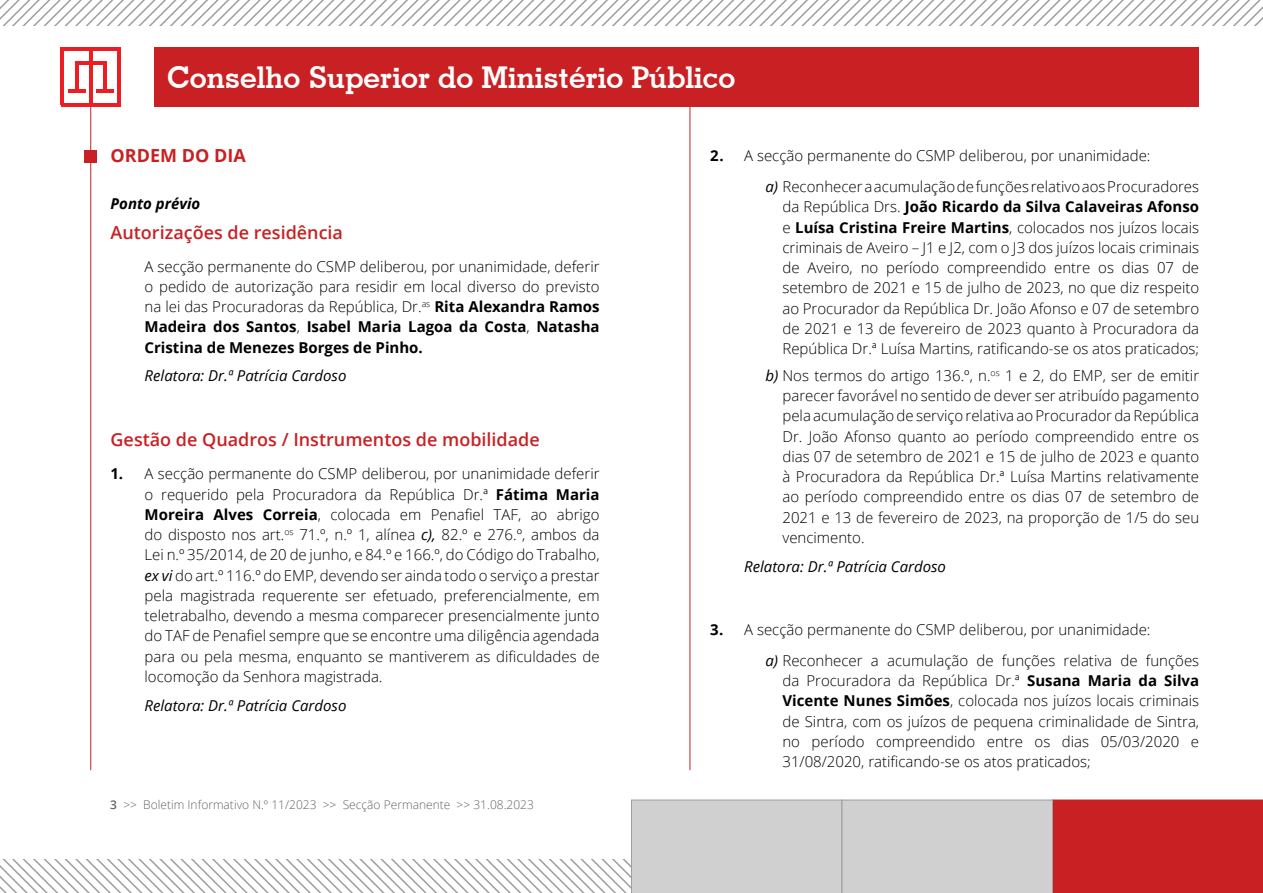
<style>
.page{position:relative;width:1263px;height:893px;background:#fff}
.page>*{position:absolute;margin:0;border:0;box-sizing:border-box;transform-origin:0 0}
.t1{font:700 30px "Geometric Slab 703 BT";color:#fff}
.t2{font:600 18px "Open Sans";color:#c92123}
.t3{font:700 18px "Open Sans";color:#c92123}
.t4{font:300 15px/20.2px "Open Sans";color:#000;text-align:justify}
.t5{font:italic 15px "Open Sans";color:#000}
.t6{font:italic 700 15px "Open Sans";color:#000}
.t7{font:300 12px "Open Sans";color:#646464}
.s1{font-weight:700}
.s2{font-weight:400;font-style:italic}
.s3{font-weight:600}
</style>
<div class="page">
<svg style="left:0;top:800px;width:1263px;height:93px"></svg>
<div style="left:154px;top:47px;width:1045px;height:60px;background:#c92123"></div>
<hr style="left:90px;top:104px;width:1px;height:666px;background:#c92123">
<hr style="left:75px;top:61px;width:3px;height:31px;background:#ed1d24">
<hr style="left:61px;top:47px;width:3px;height:58px;background:#ed1d24">
<hr style="left:117px;top:49px;width:3px;height:56px;background:#ed1d24">
<hr style="left:61px;top:103px;width:59px;height:4px;background:#ed1d24">
<hr style="left:61px;top:47px;width:59px;height:4px;background:#ed1d24">
<hr style="left:89px;top:48px;width:3px;height:56px;background:#ed1d24">
<hr style="left:68px;top:89px;width:17px;height:4px;background:#ed1d24">
<hr style="left:103px;top:61px;width:3px;height:31px;background:#ed1d24">
<hr style="left:75px;top:61px;width:31px;height:4px;background:#ed1d24">
<hr style="left:96px;top:89px;width:18px;height:4px;background:#ed1d24">
<hr style="left:690px;top:104px;width:1px;height:666px;background:#c92123">
<svg style="left:0;top:0;width:1263px;height:26px"></svg>
<div style="left:84px;top:150px;width:13px;height:13px;background:#c92123"></div>
<h1 class="t1" style="left:167px;top:60px;width:570px">Conselho Superior do Ministério Público</h1>
<p class="t3" style="left:111px;top:143px;width:137px">ORDEM DO DIA</p>
<p class="t6" style="left:111px;top:193px;width:91px">Ponto prévio</p>
<p class="t2" style="left:111px;top:220px;width:234px">Autorizações de residência</p>
<p class="t4" style="left:145px;top:256px;width:456px">A secção permanente do CSMP deliberou, por unanimidade, deferir o pedido de autorização para residir em local diverso do previsto na lei das Procuradoras da República, Dr.<sup>as</sup> <span class="s1">Rita Alexandra Ramos Madeira dos Santos</span>, <span class="s1">Isabel Maria Lagoa da Costa</span>, <span class="s1">Natasha Cristina de Menezes Borges de Pinho.</span></p>
<p class="t5" style="left:145px;top:366px;width:203px">Relatora: Dr.ª Patrícia Cardoso</p>
<p class="t2" style="left:111px;top:427px;width:431px">Gestão de Quadros / Instrumentos de mobilidade</p>
<p class="t4" style="left:145px;top:463px;width:457px;text-indent:-34px"><span class="s1">1.</span> A secção permanente do CSMP deliberou, por unanimidade deferir o requerido pela Procuradora da República Dr.ª <span class="s1">Fátima Maria Moreira Alves Correia</span>, colocada em Penafiel TAF, ao abrigo do disposto nos art.<sup>os</sup> 71.º, n.º 1, alínea <span class="s2">c),</span> 82.º e 276.º, ambos da Lei n.º 35/2014, de 20 de junho, e 84.º e 166.º, do Código do Trabalho, <span class="s2">ex vi</span> do art.º 116.º do EMP, devendo ser ainda todo o serviço a prestar pela magistrada requerente ser efetuado, preferencialmente, em teletrabalho, devendo a mesma comparecer presencialmente junto do TAF de Penafiel sempre que se encontre uma diligência agendada para ou pela mesma, enquanto se mantiverem as dificuldades de locomoção da Senhora magistrada.</p>
<p class="t5" style="left:145px;top:695px;width:203px">Relatora: Dr.ª Patrícia Cardoso</p>
<p class="t7" style="left:110px;top:796px;width:425px"><span class="s3">3</span> &gt;&gt; Boletim Informativo N.º 11/2023 &gt;&gt; Secção Permanente &gt;&gt; 31.08.2023</p>
<p class="t4" style="left:765px;top:140px;width:435px;line-height:30.9px;text-indent:-55px"><span class="s1">2.</span> A secção permanente do CSMP deliberou, por unanimidade:<br><span class="s2">a)</span> Reconhecer a acumulação de funções relativo aos Procuradores</p>
<p class="t4" style="left:782px;top:196px;width:418px">da República Drs. <span class="s1">João Ricardo da Silva Calaveiras Afonso </span>e <span class="s1">Luísa Cristina Freire Martins</span>, colocados nos juízos locais criminais de Aveiro – J1 e J2, com o J3 dos juízos locais criminais de Aveiro, no período compreendido entre os dias 07 de setembro de 2021 e 15 de julho de 2023, no que diz respeito ao Procurador da República Dr. João Afonso e 07 de setembro de 2021 e 13 de fevereiro de 2023 quanto à Procuradora da República Dr.ª Luísa Martins, ratificando-se os atos praticados;</p>
<p class="t4" style="left:782px;top:365px;width:418px;text-indent:-17px"><span class="s2">b)</span> Nos termos do artigo 136.º, n.<sup>os</sup> 1 e 2, do EMP, ser de emitir parecer favorável no sentido de dever ser atribuído pagamento pela acumulação de serviço relativa ao Procurador da República Dr. João Afonso quanto ao período compreendido entre os dias 07 de setembro de 2021 e 15 de julho de 2023 e quanto à Procuradora da República Dr.ª Luísa Martins relativamente ao período compreendido entre os dias 07 de setembro de 2021 e 13 de fevereiro de 2023, na proporção de 1/5 do seu vencimento.</p>
<p class="t5" style="left:744px;top:556px;width:203px">Relatora: Dr.ª Patrícia Cardoso</p>
<p class="t4" style="left:765px;top:614px;width:435px;line-height:30.9px;text-indent:-55px"><span class="s1">3.</span> A secção permanente do CSMP deliberou, por unanimidade:<br><span class="s2">a)</span> Reconhecer a acumulação de funções relativa de funções</p>
<p class="t4" style="left:782px;top:670px;width:418px">da Procuradora da República Dr.ª <span class="s1">Susana Maria da Silva Vicente Nunes Simões</span>, colocada nos juízos locais criminais de Sintra, com os juízos de pequena criminalidade de Sintra, no período compreendido entre os dias 05/03/2020 e 31/08/2020, ratificando-se os atos praticados;</p>
</div>
